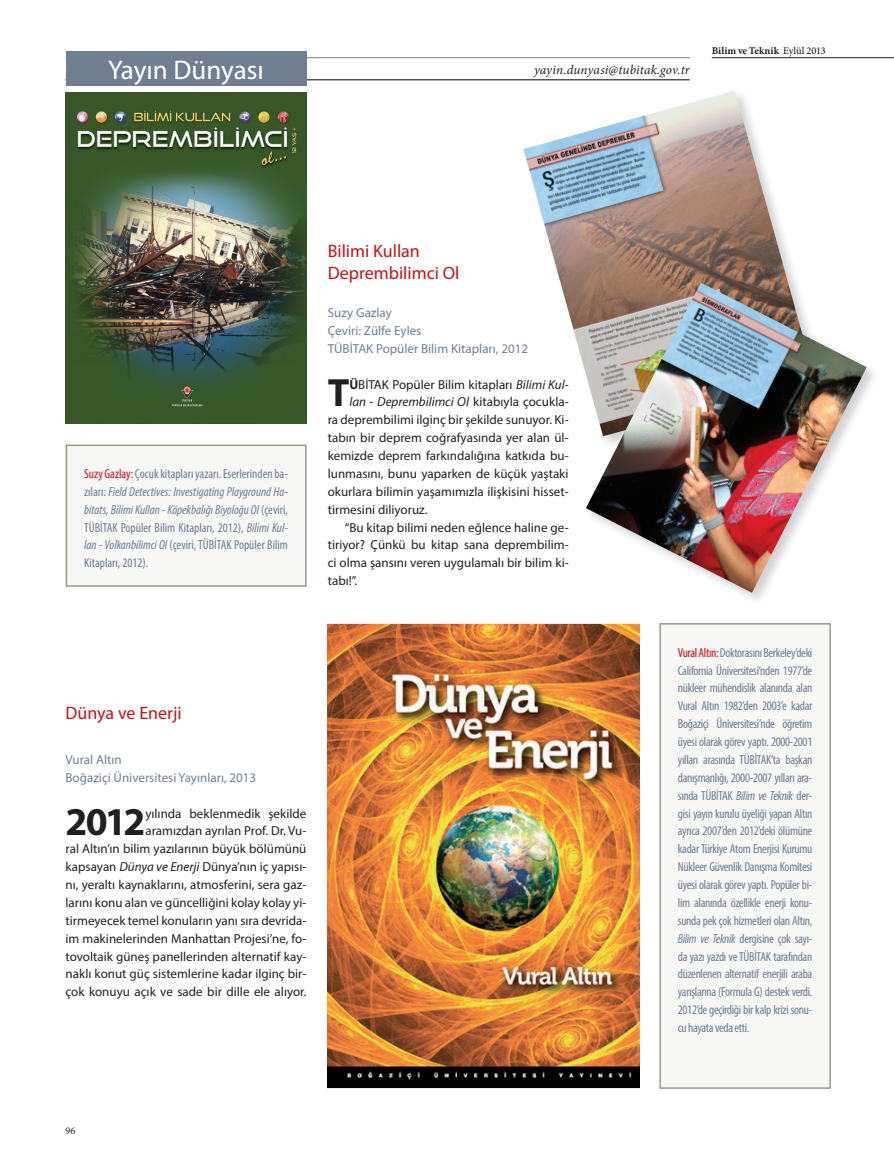
<style>
.page{position:relative;width:894px;height:1173px;background:#fff}
.page>*{position:absolute;margin:0;border:0;box-sizing:border-box;transform-origin:0 0}
.t1{font:700 39.6px "Myriad Pro";color:#231f20}
.t2{font:27px "Myriad Pro";color:#fff}
.t3{font:18px/21.6px "Myriad Pro";color:#c4121a}
.t4{font:italic 13.2px "Minion Pro";letter-spacing:.01em;color:#231f20}
.t5{font:condensed 13.05px/17.9px "Myriad Pro";letter-spacing:-.02em;color:#707e92;text-align:justify}
.t6{font:13.05px/17.9px "Myriad Pro";color:#231f20;text-align:right}
.t7{font:13.05px/17.9px "Myriad Pro";color:#707e92}
.t8{font:italic 13.05px "Myriad Pro";color:#231f20}
.t9{font:700 10.35px "Minion Pro";letter-spacing:.005em;color:#231f20}
.t10{font:10.35px "Minion Pro";color:#231f20}
.s1{font-weight:500}
.s2{color:#c4121a}
.s3{font-style:italic}
.s4{font-weight:700}
.s5{font-style:normal}
</style>
<div class="page">
<div style="left:660px;top:623px;width:170px;height:464px;background:#f7f7f6"></div>
<div style="left:659px;top:623px;width:172px;height:465px;border:2px solid #9e9689"></div>
<div style="left:66px;top:445px;width:240px;height:141px;background:#f7f7f6"></div>
<div style="left:66px;top:444px;width:241px;height:142px;border:2px solid #9e9689"></div>
<img style="left:66px;top:92px;width:241px;height:331px">
<img style="left:328px;top:623px;width:312px;height:465px">
<img style="left:524px;top:91px;width:272px;height:280px">
<div style="left:585px;top:282px;width:296px;height:324px;background:#fff"></div>
<img style="left:586px;top:282px;width:281px;height:310px">
<hr style="left:66px;top:80px;width:624px;height:1px;background:#000103">
<hr style="left:66px;top:57px;width:624px;height:1px;background:#707e92">
<hr style="left:712px;top:57px;width:182px;height:1px;background:#231f20">
<div style="left:66px;top:52px;width:240px;height:34px;background:#707e92"></div>
<h2 class="t2" style="left:108px;top:53px;width:157px">Yayın Dünyası</h2>
<p class="t4" style="left:534px;top:61px;width:157px">yayin.dunyasi@tubitak.gov.tr</p>
<p class="t9" style="left:712px;top:43px;width:115px">Bilim ve Teknik <span class="s1">Eylül 2013</span></p>
<p class="t5" style="left:84px;top:464px;width:205px"><span class="s2">Suzy Gazlay:</span> Çocuk kitapları yazarı. Eserlerinden ba&shy;zıları: <span class="s3">Field Detectives: Investigating Playground Ha&shy;bitats, Bilimi Kullan - Köpekbalığı Biyoloğu Ol</span> (çeviri, TÜBİTAK Popüler Bilim Kitapları, 2012), <span class="s3">Bilimi Kul&shy;lan - Volkanbilimci Ol</span> (çeviri, TÜBİTAK Popüler Bilim Kitapları, 2012).</p>
<h3 class="t3" style="left:328px;top:240px;width:133px">Bilimi Kullan<br>Deprembilimci Ol</h3>
<p class="t7" style="left:328px;top:303px;width:202px">Suzy Gazlay<br>Çeviri: Zülfe Eyles<br>TÜBİTAK Popüler Bilim Kitapları, 2012</p>
<h1 class="t1" style="left:328px;top:367px;width:23px">T</h1>
<p class="t6" style="left:349px;top:375px;width:221px"><span class="s4">Ü</span>BİTAK Popüler Bilim kitapları <span class="s3">Bilimi Kul-</span></p>
<p class="t8" style="left:349px;top:394px;width:221px">lan - Deprembilimci Ol <span class="s5">kitabıyla çocukla-</span></p>
<p class="t6" style="left:328px;top:410px;width:242px">ra deprembilimi ilginç bir şekilde sunuyor. Ki-</p>
<p class="t6" style="left:328px;top:428px;width:242px">tabın bir deprem coğrafyasında yer alan ül-</p>
<p class="t6" style="left:328px;top:446px;width:242px">kemizde deprem farkındalığına katkıda bu-</p>
<p class="t6" style="left:328px;top:464px;width:242px">lunmasını, bunu yaparken de küçük yaştaki</p>
<p class="t6" style="left:328px;top:482px;width:242px">okurlara bilimin yaşamımızla ilişkisini hisset-</p>
<p class="t6" style="left:328px;top:500px;width:101px">tirmesini diliyoruz.</p>
<p class="t6" style="left:345px;top:518px;width:225px">“Bu kitap bilimi neden eğlence haline ge-</p>
<p class="t6" style="left:328px;top:536px;width:242px">tiriyor? Çünkü bu kitap sana deprembilim-</p>
<p class="t6" style="left:328px;top:553px;width:242px">ci olma şansını veren uygulamalı bir bilim ki-</p>
<p class="t6" style="left:328px;top:571px;width:31px">tabı!”.</p>
<h3 class="t3" style="left:66px;top:701px;width:118px">Dünya ve Enerji</h3>
<p class="t7" style="left:66px;top:750px;width:192px">Vural Altın<br>Boğaziçi Üniversitesi Yayınları, 2013</p>
<h1 class="t1" style="left:66px;top:796px;width:81px">2012</h1>
<p class="t6" style="left:66px;top:803px;width:242px">yılında beklenmedik şekilde<br>aramızdan ayrılan Prof. Dr. Vu-<br>ral Altın’ın bilim yazılarının büyük bölümünü kapsayan <span class="s3">Dünya ve Enerji</span> Dünya’nın iç yapısı&shy;nı, yeraltı kaynaklarını, atmosferini, sera gaz&shy;larını konu alan ve güncelliğini kolay kolay yi&shy;tirmeyecek temel konuların yanı sıra devrida&shy;im makinelerinden Manhattan Projesi’ne, fo&shy;tovoltaik güneş panellerinden alternatif kay&shy;naklı konut güç sistemlerine kadar ilginç bir&shy;çok konuyu açık ve sade bir dille ele alıyor.</p>
<p class="t10" style="left:66px;top:1123px;width:11px">96</p>
<p class="t5" style="left:678px;top:643px;width:136px"><span class="s2">Vural Altın:</span> Doktorasını Berkeley’deki California Üniversitesi’nden 1977’de nükleer mühendislik alanında alan Vural Altın 1982’den 2003’e kadar Boğaziçi Üniversitesi’nde öğretim üyesi olarak görev yaptı. 2000-2001 yılları arasında TÜBİTAK’ta başkan danışmanlığı, 2000-2007 yılları ara&shy;sında TÜBİTAK <span class="s3">Bilim ve Teknik</span> der&shy;gisi yayın kurulu üyeliği yapan Altın ayrıca 2007’den 2012’deki ölümüne kadar Türkiye Atom Enerjisi Kurumu Nükleer Güvenlik Danışma Komitesi üyesi olarak görev yaptı. Popüler bi&shy;lim alanında özellikle enerji konu&shy;sunda pek çok hizmetleri olan Altın, <span class="s3">Bilim ve Teknik</span> dergisine çok sayı&shy;da yazı yazdı ve TÜBİTAK tarafından düzenlenen alternatif enerjili araba yarışlarına (Formula G) destek verdi.<br>2012’de geçirdiği bir kalp krizi sonu&shy;cu hayata veda etti.</p>
</div>
